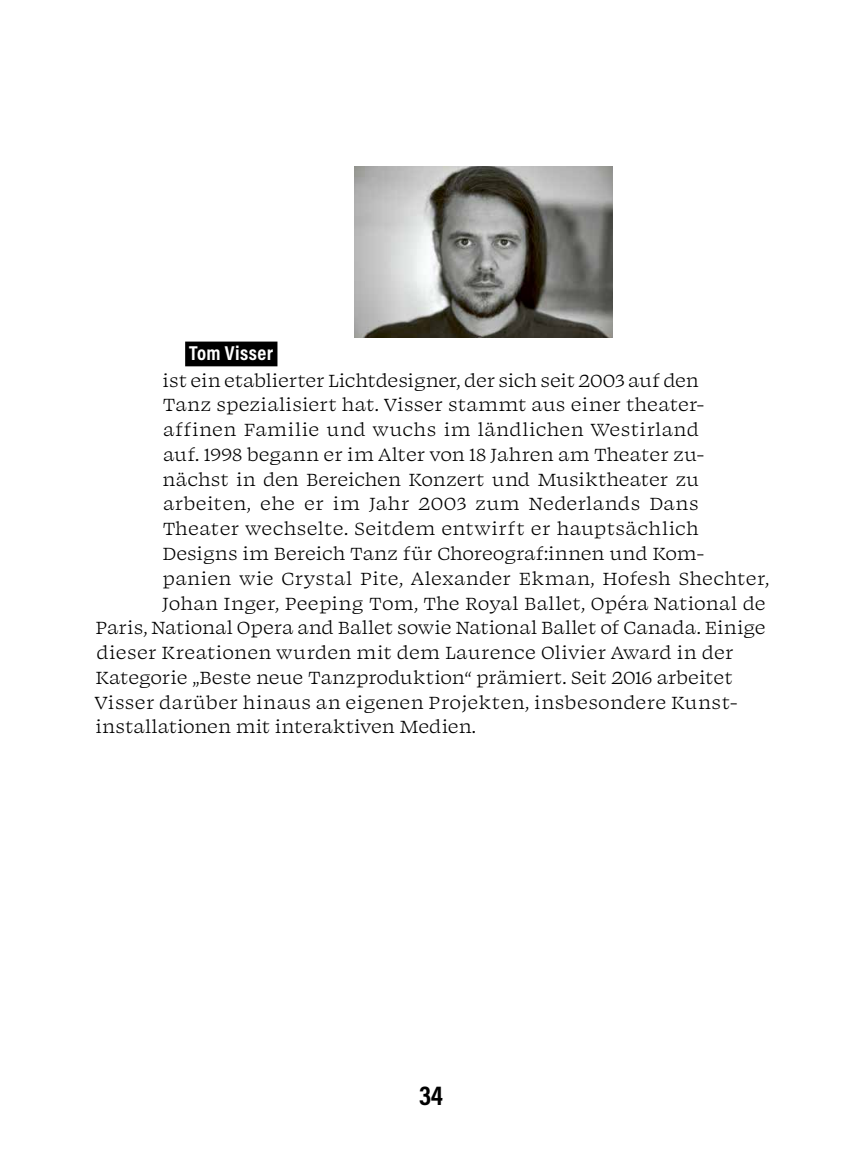
<style>
.page{position:relative;width:862px;height:1149px;background:#fff}
.page>*{position:absolute;margin:0;border:0;box-sizing:border-box;transform-origin:0 0}
.t1{font:700 27px "Acumin Pro Cond";color:#000}
.t2{font:20.25px "Swear Text";letter-spacing:.005em;color:#000}
.t3{font:20.25px "Swear Text";letter-spacing:-.02em;color:#000}
.t4{font:700 20.25px "Acumin Pro Cond";letter-spacing:.02em;color:#fff}
</style>
<div class="page">
<div style="left:185px;top:341px;width:92px;height:25px;background:#000"></div>
<img style="left:354px;top:167px;width:258px;height:170px">
<p class="t4" style="left:189px;top:339px;width:86px">Tom Visser</p>
<p class="t3" style="left:162px;top:367px;width:537px">ist ein etablierter Lichtdesigner, der sich seit 2003 auf den</p>
<p class="t2" style="left:162px;top:391px;width:542px">Tanz spezialisiert hat. Visser stammt aus einer theater-</p>
<p class="t2" style="left:163px;top:416px;width:537px">affinen Familie und wuchs im ländlichen Westirland</p>
<p class="t2" style="left:163px;top:441px;width:542px">auf. 1998 begann er im Alter von 18 Jahren am Theater zu-</p>
<p class="t2" style="left:162px;top:466px;width:537px">nächst in den Bereichen Konzert und Musiktheater zu</p>
<p class="t2" style="left:163px;top:490px;width:536px">arbeiten, ehe er im Jahr 2003 zum Nederlands Dans</p>
<p class="t2" style="left:163px;top:515px;width:537px">Theater wechselte. Seitdem entwirft er hauptsächlich</p>
<p class="t2" style="left:162px;top:540px;width:543px">Designs im Bereich Tanz für Choreograf:innen und Kom-</p>
<p class="t2" style="left:162px;top:565px;width:608px">panien wie Crystal Pite, Alexander Ekman, Hofesh Shechter,</p>
<p class="t2" style="left:162px;top:589px;width:604px">Johan Inger, Peeping Tom, The Royal Ballet, Opéra National de</p>
<p class="t2" style="left:95px;top:614px;width:671px">Paris, National Opera and Ballet sowie National Ballet of Canada. Einige</p>
<p class="t2" style="left:96px;top:639px;width:638px">dieser Kreationen wurden mit dem Laurence Olivier Award in der</p>
<p class="t2" style="left:95px;top:664px;width:638px">Kategorie „Beste neue Tanzproduktion“ prämiert. Seit 2016 arbeitet</p>
<p class="t2" style="left:95px;top:688px;width:644px">Visser darüber hinaus an eigenen Projekten, insbesondere Kunst-</p>
<p class="t2" style="left:95px;top:713px;width:382px">installationen mit interaktiven Medien.</p>
<h1 class="t1" style="left:419px;top:1077px;width:25px">34</h1>
</div>
